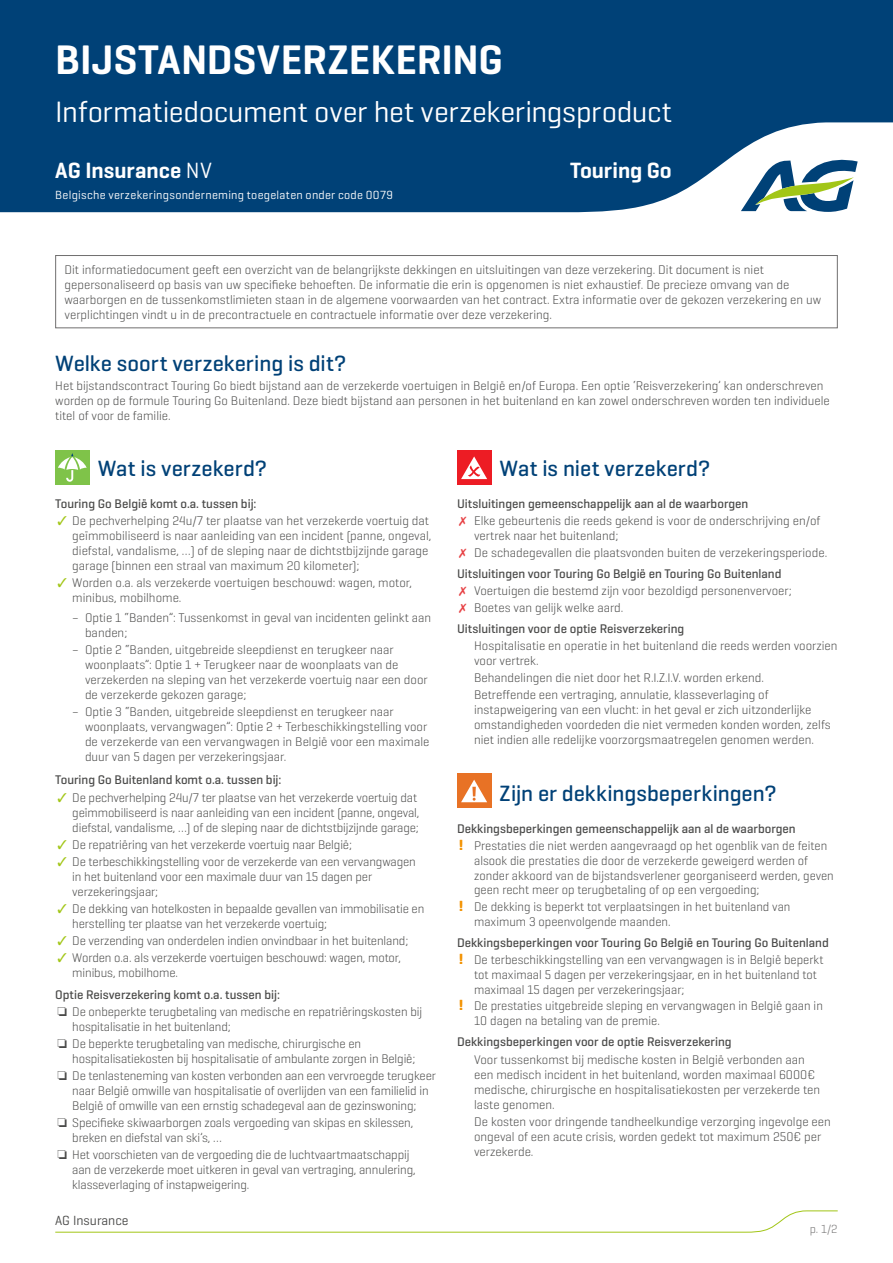
<style>
.page{position:relative;width:893px;height:1263px;background:#fff}
.page>*{position:absolute;margin:0;border:0;box-sizing:border-box;transform-origin:0 0}
.t1{font:600 42px "AG Geogrotesque";color:#fff}
.t2{font:30px "AG Geogrotesque";letter-spacing:-.01em;color:#fff}
.t3{font:500 22.5px "AG Geogrotesque";color:#004177}
.t4{font:600 22.5px "AG Geogrotesque";color:#fff}
.t5{font:13.5px "AG Geogrotesque";color:#4a4a49}
.t6{font:300 12.75px/15px "AG Geogrotesque";color:#4a4a49}
.t7{font:500 12.75px/16.8px "AG Geogrotesque";color:#4a4a49}
.t8{font:12px "AG Geogrotesque";letter-spacing:.02em;color:#fff}
.t9{font:300 12px "AG Geogrotesque";color:#757474}
.s1{font-weight:400}
.s2{color:#a2c617}
.s3{font-weight:500}
.s4{color:#e74144}
.s5{font-weight:700;font-size:15px;color:#f39200}
.s6{font-weight:300}
</style>
<div class="page">
<div style="left:0;top:0;width:893px;height:217px;background:#004177"></div>
<svg style="left:0;top:122px;width:893px;height:95px"></svg>
<svg style="left:741px;top:155px;width:117px;height:57px"></svg>
<svg style="left:55px;top:1210px;width:783px;height:23px"></svg>
<div style="left:55px;top:255px;width:783px;height:73px;border:1px solid #706f6f"></div>
<div style="left:55px;top:451px;width:34px;height:34px;background:#7fc349"></div>
<svg style="left:58px;top:453px;width:29px;height:29px"></svg>
<div style="left:457px;top:451px;width:34px;height:34px;background:#ed1c24"></div>
<svg style="left:461px;top:456px;width:26px;height:23px"></svg>
<div style="left:457px;top:774px;width:34px;height:34px;background:#e87225"></div>
<svg style="left:461px;top:780px;width:26px;height:22px"></svg>
<h1 class="t1" style="left:55px;top:34px;width:449px">BIJSTANDSVERZEKERING</h1>
<h2 class="t2" style="left:55px;top:93px;width:618px">Informatiedocument over het verzekeringsproduct</h2>
<h3 class="t4" style="left:55px;top:157px;width:158px">AG Insurance <span class="s1">NV</span></h3>
<h3 class="t4" style="left:570px;top:157px;width:103px">Touring Go</h3>
<p class="t8" style="left:55px;top:188px;width:339px">Belgische verzekeringsonderneming toegelaten onder code 0079</p>
<p class="t6" style="left:65px;top:262px;width:758px">Dit informatiedocument geeft een overzicht van de belangrijkste dekkingen en uitsluitingen van deze verzekering. Dit document is niet gepersonaliseerd op basis van uw specifieke behoeften. De informatie die erin is opgenomen is niet exhaustief. De precieze omvang van de waarborgen en de tussenkomstlimieten staan in de algemene voorwaarden van het contract. Extra informatie over de gekozen verzekering en uw verplichtingen vindt u in de precontractuele en contractuele informatie over deze verzekering.</p>
<h3 class="t3" style="left:55px;top:349px;width:292px">Welke soort verzekering is dit?</h3>
<p class="t6" style="left:55px;top:378px;width:776px">Het bijstandscontract Touring Go biedt bijstand aan de verzekerde voertuigen in België en/of Europa. Een optie ‘Reisverzekering’ kan onderschreven worden op de formule Touring Go Buitenland. Deze biedt bijstand aan personen in het buitenland en kan zowel onderschreven worden ten individuele titel of voor de familie.</p>
<h3 class="t3" style="left:98px;top:454px;width:171px">Wat is verzekerd?</h3>
<p class="t7" style="left:55px;top:495px;width:203px">Touring Go België komt o.a. tussen bij:</p>
<p class="t6" style="left:72px;top:513px;width:361px;text-indent:-15px"><span class="s2">✓</span> De pechverhelping 24u/7 ter plaatse van het verzekerde voertuig dat geïmmobiliseerd is naar aanleiding van een incident (panne, ongeval, diefstal, vandalisme, …) of de sleping naar de dichtstbijzijnde garage garage (binnen een straal van maximum 20 kilometer);</p>
<p class="t6" style="left:72px;top:575px;width:341px;text-indent:-15px"><span class="s2">✓</span> Worden o.a. als verzekerde voertuigen beschouwd: wagen, motor, minibus, mobilhome.</p>
<p class="t6" style="left:85px;top:609px;width:348px;text-indent:-13px">– Optie 1 “Banden”: Tussenkomst in geval van incidenten gelinkt aan banden;</p>
<p class="t6" style="left:85px;top:641px;width:344px;text-indent:-13px">– Optie 2 “Banden, uitgebreide sleepdienst en terugkeer naar woonplaats”: Optie 1 + Terugkeer naar de woonplaats van de verzekerden na sleping van het verzekerde voertuig naar een door de verzekerde gekozen garage;</p>
<p class="t6" style="left:85px;top:704px;width:346px;text-indent:-13px">– Optie 3 “Banden, uitgebreide sleepdienst en terugkeer naar woonplaats, vervangwagen”: Optie 2 + Terbeschikkingstelling voor de verzekerde van een vervangwagen in België voor een maximale duur van 5 dagen per verzekeringsjaar.</p>
<p class="t7" style="left:55px;top:771px;width:228px">Touring Go Buitenland komt o.a. tussen bij:</p>
<p class="t6" style="left:72px;top:789px;width:349px;text-indent:-15px"><span class="s2">✓</span> De pechverhelping 24u/7 ter plaatse van het verzekerde voertuig dat geïmmobiliseerd is naar aanleiding van een incident (panne, ongeval, diefstal, vandalisme, …) of de sleping naar de dichtstbijzijnde garage;</p>
<p class="t6" style="left:57px;top:836px;width:296px"><span class="s2">✓</span> De repatriëring van het verzekerde voertuig naar België;</p>
<p class="t6" style="left:72px;top:853px;width:345px;text-indent:-15px"><span class="s2">✓</span> De terbeschikkingstelling voor de verzekerde van een vervangwagen in het buitenland voor een maximale duur van 15 dagen per verzekeringsjaar;</p>
<p class="t6" style="left:72px;top:901px;width:354px;text-indent:-15px"><span class="s2">✓</span> De dekking van hotelkosten in bepaalde gevallen van immobilisatie en herstelling ter plaatse van het verzekerde voertuig;</p>
<p class="t6" style="left:57px;top:933px;width:352px"><span class="s2">✓</span> De verzending van onderdelen indien onvindbaar in het buitenland;</p>
<p class="t6" style="left:72px;top:950px;width:330px;text-indent:-15px"><span class="s2">✓</span> Worden o.a. als verzekerde voertuigen beschouwd: wagen, motor, minibus, mobilhome.</p>
<p class="t6" style="left:55px;top:985px;width:368px;line-height:17.1px"><span class="s3">Optie Reisverzekering komt o.a. tussen bij:<br></span>❏ De onbeperkte terugbetaling van medische en repatriëringskosten bij</p>
<p class="t6" style="left:57px;top:1017px;width:305px;line-height:17.1px;text-indent:15px">hospitalisatie in het buitenland;<br>❏ De beperkte terugbetaling van medische, chirurgische en</p>
<p class="t6" style="left:57px;top:1049px;width:380px;line-height:17.1px;text-align:center">hospitalisatiekosten bij hospitalisatie of ambulante zorgen in België;<br>❏ De tenlasteneming van kosten verbonden aan een vervroegde terugkeer</p>
<p class="t6" style="left:72px;top:1083px;width:358px">naar België omwille van hospitalisatie of overlijden van een familielid in<br>België of omwille van een ernstig schadegeval aan de gezinswoning;</p>
<p class="t6" style="left:72px;top:1115px;width:342px;text-indent:-15px">❏ Specifieke skiwaarborgen zoals vergoeding van skipas en skilessen, breken en diefstal van ski’s, …</p>
<p class="t6" style="left:72px;top:1147px;width:345px;text-indent:-15px">❏ Het voorschieten van de vergoeding die de luchtvaartmaatschappij aan de verzekerde moet uitkeren in geval van vertraging, annulering, klasseverlaging of instapweigering.</p>
<p class="t5" style="left:55px;top:1212px;width:75px">AG Insurance</p>
<h3 class="t3" style="left:500px;top:454px;width:212px">Wat is niet verzekerd?</h3>
<p class="t6" style="left:457px;top:495px;width:365px;line-height:16.8px"><span class="s3">Uitsluitingen gemeenschappelijk aan al de waarborgen<br></span><span class="s4">✗</span> Elke gebeurtenis die reeds gekend is voor de onderschrijving en/of</p>
<p class="t6" style="left:459px;top:526px;width:369px;line-height:16.8px;text-indent:15px">vertrek naar het buitenland;<br><span class="s4">✗</span> De schadegevallen die plaatsvonden buiten de verzekeringsperiode.</p>
<p class="t6" style="left:457px;top:565px;width:336px;line-height:16.8px"><span class="s3">Uitsluitingen voor Touring Go België en Touring Go Buitenland </span><span class="s4">✗</span> Voertuigen die bestemd zijn voor bezoldigd personenvervoer; <span class="s4">✗</span> Boetes van gelijk welke aard.</p>
<p class="t7" style="left:457px;top:620px;width:229px">Uitsluitingen voor de optie Reisverzekering</p>
<p class="t6" style="left:474px;top:638px;width:365px">Hospitalisatie en operatie in het buitenland die reeds werden voorzien voor vertrek.</p>
<p class="t6" style="left:474px;top:669px;width:296px;line-height:17.1px">Behandelingen die niet door het R.I.Z.I.V. worden erkend.<br>Betreffende een vertraging, annulatie, klasseverlaging of</p>
<p class="t6" style="left:474px;top:702px;width:358px">instapweigering van een vlucht: in het geval er zich uitzonderlijke omstandigheden voordeden die niet vermeden konden worden, zelfs niet indien alle redelijke voorzorgsmaatregelen genomen werden.</p>
<h3 class="t3" style="left:500px;top:780px;width:278px">Zijn er dekkingsbeperkingen?</h3>
<p class="t6" style="left:457px;top:820px;width:372px;line-height:16.8px"><span class="s3">Dekkingsbeperkingen gemeenschappelijk aan al de waarborgen<br></span><span class="s5">!</span> Prestaties die niet werden aangevraagd op het ogenblik van de feiten</p>
<p class="t6" style="left:474px;top:853px;width:361px">alsook die prestaties die door de verzekerde geweigerd werden of zonder akkoord van de bijstandsverlener georganiseerd werden, geven geen recht meer op terugbetaling of op een vergoeding;</p>
<p class="t6" style="left:474px;top:899px;width:318px;text-indent:-15px"><span class="s5">!</span> De dekking is beperkt tot verplaatsingen in het buitenland van maximum 3 opeenvolgende maanden.</p>
<p class="t7" style="left:457px;top:934px;width:373px">Dekkingsbeperkingen voor Touring Go België en Touring Go Buitenland <span class="s5">!</span> <span class="s6">De terbeschikkingstelling van een vervangwagen is in België beperkt</span></p>
<p class="t6" style="left:474px;top:967px;width:344px">tot maximaal 5 dagen per verzekeringsjaar, en in het buitenland tot maximaal 15 dagen per verzekeringsjaar;</p>
<p class="t6" style="left:474px;top:998px;width:350px;text-indent:-15px"><span class="s5">!</span> De prestaties uitgebreide sleping en vervangwagen in België gaan in<br>10 dagen na betaling van de premie.</p>
<p class="t7" style="left:457px;top:1033px;width:276px">Dekkingsbeperkingen voor de optie Reisverzekering</p>
<p class="t6" style="left:474px;top:1051px;width:348px">Voor tussenkomst bij medische kosten in België verbonden aan een medisch incident in het buitenland, worden maximaal 6000€ medische, chirurgische en hospitalisatiekosten per verzekerde ten laste genomen.</p>
<p class="t6" style="left:474px;top:1113px;width:358px">De kosten voor dringende tandheelkundige verzorging ingevolge een ongeval of een acute crisis, worden gedekt tot maximum 250€ per verzekerde.</p>
<p class="t9" style="left:810px;top:1222px;width:29px">p. 1/2</p>
</div>
